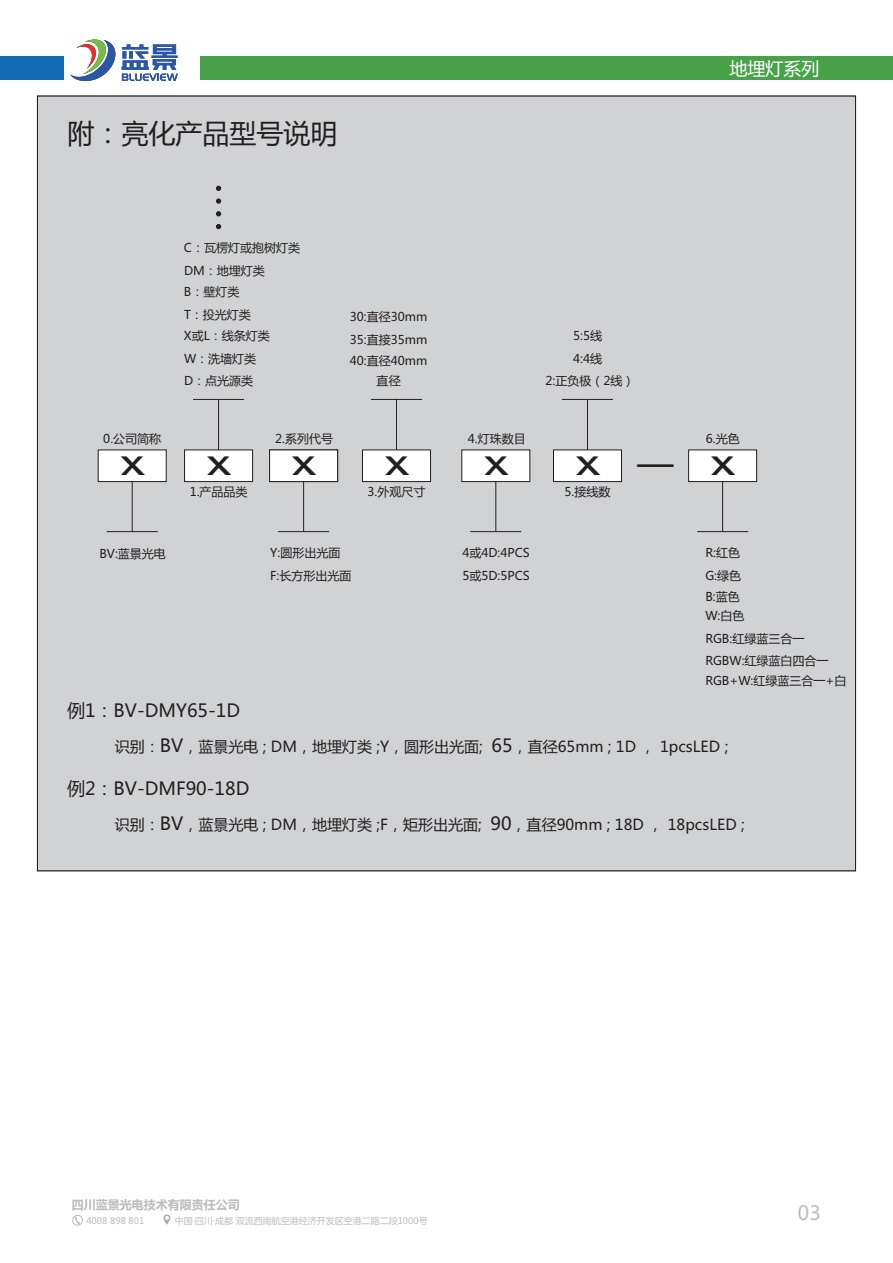
<style>
.page{position:relative;width:893px;height:1263px;background:#fff}
.page>*{position:absolute;margin:0;border:0;box-sizing:border-box;transform-origin:0 0}
.t1{font:500 36px "Bank Gothic BT";color:#231f20}
.t2{font:27px "Microsoft Ya Hei";color:#231f20}
.t3{font:19.5px "Microsoft Ya Hei";color:#bcbdc0}
.t4{font:18px "Microsoft Ya Hei";color:#231f20}
.t5{font:18px "Microsoft Ya Hei";color:#fff}
.t6{font:15px "Microsoft Ya Hei";color:#231f20}
.t7{font:12px/23px "Microsoft Ya Hei";color:#231f20}
.t8{font:700 12px "Microsoft Ya Hei";color:#bcbdc0}
.t9{font:9px "Microsoft Ya Hei";color:#bcbdc0}
.s1{font-family:"Arial Unicode MS";font-weight:400}
.s2{font-size:18px}
</style>
<div class="page">
<svg style="left:75px;top:1217px;width:5px;height:6px"></svg>
<svg style="left:163px;top:1214px;width:7px;height:11px"></svg>
<div style="left:72px;top:1215px;width:11px;height:10px;border:1px solid #bcbdc0;border-radius:50%"></div>
<div style="left:1px;top:56px;width:63px;height:24px;background:#1169b0"></div>
<div style="left:201px;top:56px;width:692px;height:24px;background:#48a24a"></div>
<div style="left:37px;top:95px;width:819px;height:777px;background:#d1d2d4"></div>
<svg style="left:184px;top:449px;width:69px;height:33px"></svg>
<svg style="left:97px;top:449px;width:70px;height:33px"></svg>
<svg style="left:269px;top:449px;width:69px;height:33px"></svg>
<svg style="left:461px;top:449px;width:70px;height:33px"></svg>
<svg style="left:553px;top:449px;width:69px;height:33px"></svg>
<svg style="left:362px;top:449px;width:69px;height:33px"></svg>
<hr style="left:396px;top:399px;width:1px;height:51px;background:#231f20">
<hr style="left:371px;top:399px;width:51px;height:1px;background:#231f20">
<hr style="left:495px;top:481px;width:1px;height:51px;background:#231f20">
<hr style="left:303px;top:481px;width:1px;height:51px;background:#231f20">
<hr style="left:722px;top:481px;width:1px;height:51px;background:#231f20">
<hr style="left:132px;top:481px;width:1px;height:51px;background:#231f20">
<hr style="left:470px;top:531px;width:51px;height:1px;background:#231f20">
<hr style="left:278px;top:531px;width:51px;height:1px;background:#231f20">
<hr style="left:697px;top:531px;width:51px;height:1px;background:#231f20">
<hr style="left:107px;top:531px;width:51px;height:1px;background:#231f20">
<hr style="left:218px;top:399px;width:1px;height:51px;background:#231f20">
<hr style="left:193px;top:399px;width:51px;height:1px;background:#231f20">
<svg style="left:688px;top:449px;width:69px;height:33px"></svg>
<hr style="left:587px;top:399px;width:1px;height:51px;background:#231f20">
<hr style="left:562px;top:399px;width:51px;height:1px;background:#231f20">
<svg style="left:70px;top:39px;width:108px;height:42px"></svg>
<svg style="left:216px;top:224px;width:5px;height:5px"></svg>
<svg style="left:216px;top:211px;width:5px;height:5px"></svg>
<svg style="left:216px;top:199px;width:5px;height:5px"></svg>
<svg style="left:216px;top:186px;width:5px;height:5px"></svg>
<h2 class="t2" style="left:67px;top:121px;width:271px">附：亮化产品型号说明</h2>
<h3 class="t5" style="left:730px;top:60px;width:91px">地埋灯系列</h3>
<p class="t7" style="left:184px;top:237px;width:118px">C：瓦楞灯或抱树灯类</p>
<p class="t7" style="left:184px;top:260px;width:82px">DM：地埋灯类</p>
<p class="t7" style="left:184px;top:281px;width:57px">B：壁灯类</p>
<p class="t7" style="left:184px;top:304px;width:68px">T：投光灯类</p>
<p class="t7" style="left:184px;top:326px;width:87px">X或L：线条灯类</p>
<p class="t7" style="left:184px;top:348px;width:74px">W：洗墙灯类</p>
<p class="t7" style="left:184px;top:370px;width:71px">D：点光源类</p>
<p class="t7" style="left:350px;top:306px;width:79px">30:直径30mm<br>35:直接35mm</p>
<p class="t7" style="left:350px;top:352px;width:79px;line-height:20px;text-align:center">40:直径40mm直径</p>
<p class="t7" style="left:103px;top:428px;width:59px">0.公司简称</p>
<p class="t7" style="left:275px;top:428px;width:59px">2.系列代号</p>
<p class="t7" style="left:468px;top:428px;width:59px">4.灯珠数目</p>
<p class="t7" style="left:573px;top:326px;width:30px">5:5线<br>4:4线</p>
<p class="t7" style="left:545px;top:370px;width:90px">2:正负极（2线）</p>
<h1 class="t1" style="left:119px;top:448px;width:27px">X</h1>
<h1 class="t1" style="left:206px;top:448px;width:27px">X</h1>
<h1 class="t1" style="left:291px;top:448px;width:27px">X</h1>
<h1 class="t1" style="left:384px;top:448px;width:27px">X</h1>
<h1 class="t1" style="left:483px;top:448px;width:27px">X</h1>
<h1 class="t1" style="left:574px;top:448px;width:100px">X <span class="s1">—</span></h1>
<p class="t7" style="left:190px;top:482px;width:59px">1.产品品类</p>
<p class="t7" style="left:368px;top:482px;width:59px">3.外观尺寸</p>
<p class="t7" style="left:565px;top:481px;width:47px">5.接线数</p>
<p class="t7" style="left:99px;top:543px;width:68px">BV:蓝景光电</p>
<p class="t7" style="left:270px;top:542px;width:72px">Y:圆形出光面</p>
<p class="t7" style="left:462px;top:542px;width:69px">4或4D:4PCS</p>
<p class="t7" style="left:270px;top:565px;width:83px">F:长方形出光面</p>
<p class="t7" style="left:462px;top:565px;width:69px">5或5D:5PCS</p>
<h3 class="t4" style="left:67px;top:702px;width:175px">例1：BV-DMY65-1D</h3>
<p class="t7" style="left:706px;top:428px;width:35px">6.光色</p>
<h1 class="t1" style="left:710px;top:448px;width:27px">X</h1>
<p class="t7" style="left:705px;top:542px;width:36px">R:红色</p>
<p class="t7" style="left:705px;top:565px;width:37px">G:绿色</p>
<p class="t7" style="left:705px;top:586px;width:36px">B:蓝色</p>
<p class="t7" style="left:705px;top:606px;width:41px">W:白色</p>
<p class="t7" style="left:705px;top:629px;width:100px">RGB:红绿蓝三合一</p>
<p class="t7" style="left:705px;top:651px;width:143px;line-height:20.1px">RGBW:红绿蓝白四合一<br>RGB+W:红绿蓝三合一+白</p>
<p class="t6" style="left:115px;top:740px;width:615px">识别：<span class="s2">BV</span>，蓝景光电 ; DM，地埋灯类 ;Y，圆形出光面; <span class="s2">65</span>，直径65mm ; 1D ， 1pcsLED ;</p>
<h3 class="t4" style="left:67px;top:780px;width:184px">例2：BV-DMF90-18D</h3>
<p class="t6" style="left:115px;top:818px;width:631px">识别：<span class="s2">BV</span>，蓝景光电 ; DM，地埋灯类 ;F，矩形出光面; <span class="s2">90</span>，直径90mm ; 18D ， 18pcsLED ;</p>
<p class="t8" style="left:72px;top:1199px;width:169px">四川蓝景光电技术有限责任公司</p>
<p class="t9" style="left:86px;top:1216px;width:60px">4008 898 801</p>
<p class="t9" style="left:175px;top:1216px;width:255px">中国·四川·成都 双流西南航空港经济开发区空港二路二段1000号</p>
<h3 class="t3" style="left:798px;top:1204px;width:24px">03</h3>
</div>
